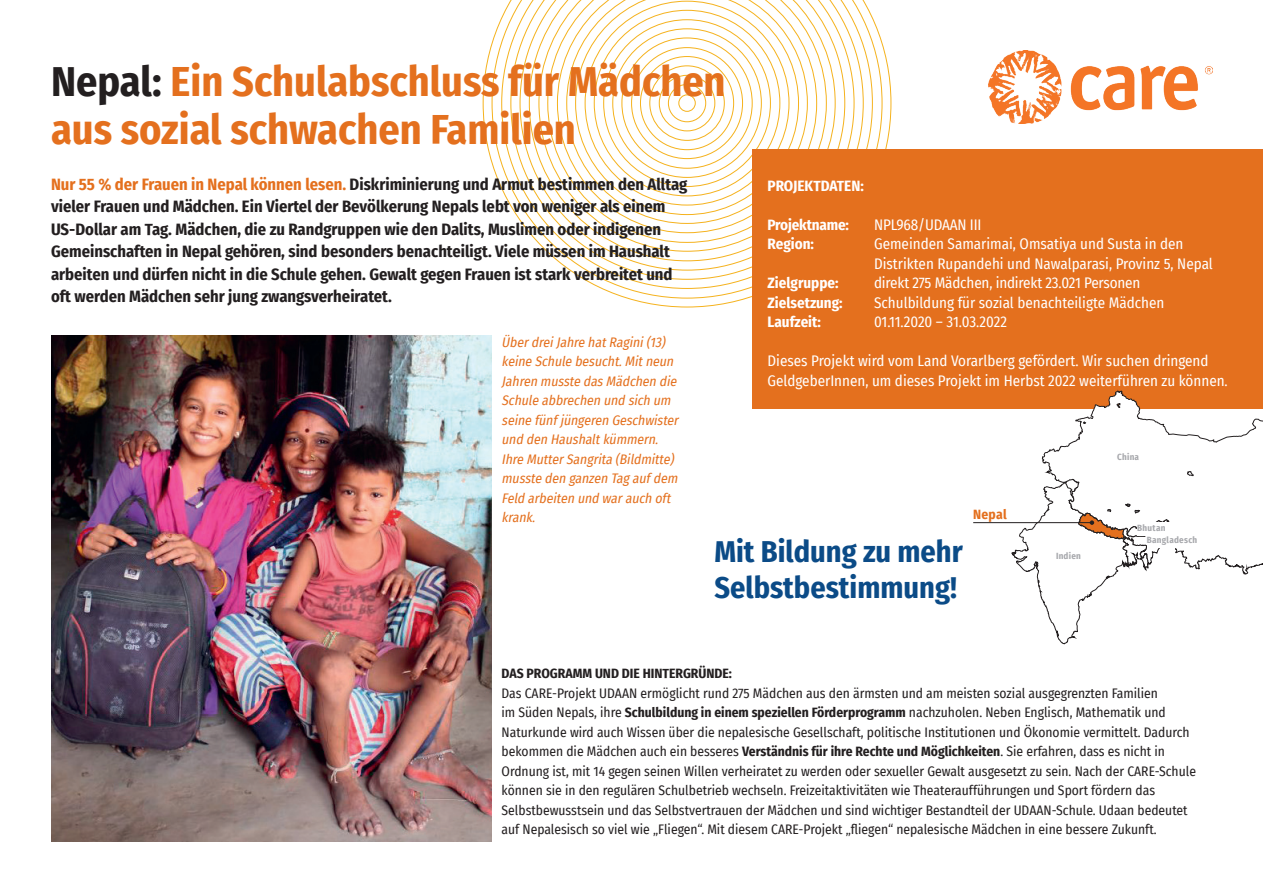
<style>
.page{position:relative;width:1263px;height:893px;background:#fff}
.page>*{position:absolute;margin:0;border:0;box-sizing:border-box;transform-origin:0 0}
.t1{font:700 42px/48px "Fira Sans Condensed";color:#e4701e}
.t2{font:700 30.15px/36.3px "Fira Sans Condensed";color:#0b4b87}
.t3{font:700 16.5px/22.5px "Fira Sans Condensed";color:#231f20}
.t4{font:15px/19.5px "Fira Sans Condensed";color:#fff}
.t5{font:700 15px "Fira Sans Condensed";color:#fff}
.t6{font:13.5px/19.5px "Fira Sans Condensed";color:#231f20}
.t7{font:italic 13.5px/19.5px "Fira Sans Condensed";color:#e4701e}
.t8{font:700 13.5px "Fira Sans Condensed";color:#231f20}
.t9{font:700 13.5px "Fira Sans Condensed";letter-spacing:.015em;color:#e4701e}
.t10{font:700 9px "Fira Sans Condensed";letter-spacing:.03em;color:#a8a9ad}
.s1{color:#231f20}
.s2{color:#e4701e}
.s3{font-weight:700}
</style>
<div class="page">
<svg style="left:483px;top:0;width:408px;height:307px"></svg>
<div style="left:753px;top:149px;width:510px;height:259px;background:#e4701e"></div>
<img style="left:988px;top:51px;width:224px;height:72px">
<img style="left:51px;top:336px;width:440px;height:506px">
<svg style="left:1042px;top:390px;width:221px;height:184px"></svg>
<hr style="left:973px;top:522px;width:119px;height:1px;background:#231f20">
<svg style="left:1012px;top:482px;width:163px;height:162px"></svg>
<div style="left:1147px;top:535px;width:54px;height:13px;background:#fff"></div>
<div style="left:1137px;top:522px;width:55px;height:14px;background:#fff"></div>
<h1 class="t1" style="left:51px;top:54px;width:676px"><span class="s1">Nepal:</span> Ein Schulabschluss für Mädchen aus sozial schwachen Familien</h1>
<p class="t3" style="left:51px;top:172px;width:638px"><span class="s2">Nur 55 % der Frauen in Nepal können lesen.</span> Diskriminierung und Armut bestimmen den Alltag vieler Frauen und Mädchen. Ein Viertel der Bevölkerung Nepals lebt von weniger als einem US-Dollar am Tag. Mädchen, die zu Randgruppen wie den Dalits, Muslimen oder indigenen Gemeinschaften in Nepal gehören, sind besonders benachteiligt. Viele müssen im Haushalt arbeiten und dürfen nicht in die Schule gehen. Gewalt gegen Frauen ist stark verbreitet und oft werden Mädchen sehr jung zwangsverheiratet.</p>
<p class="t7" style="left:502px;top:332px;width:182px">ÜberdreiJahre hatRagini(13) keine Schule besucht.Mitneun<br>Jahren musste dasMädchen die<br>Schule abbrechen und sich um seine fünf jüngeren Geschwister und den Haushaltkümmern.<br>Ihre MutterSangrita (Bildmitte) musste den ganzen Tagauf dem<br>Feld arbeiten und warauch oft krank.</p>
<p class="t5" style="left:767px;top:173px;width:98px">PROJEKTDATEN:</p>
<p class="t5" style="left:767px;top:212px;width:83px">Projektname:</p>
<p class="t4" style="left:874px;top:214px;width:109px">NPL968/UDAAN III</p>
<p class="t5" style="left:767px;top:231px;width:48px">Region:</p>
<p class="t4" style="left:874px;top:234px;width:340px">Gemeinden Samarimai, Omsatiya und Susta in den<br>Distrikten Rupandehi und Nawalparasi, Provinz 5, Nepal</p>
<p class="t5" style="left:767px;top:270px;width:73px">Zielgruppe:</p>
<p class="t4" style="left:874px;top:273px;width:268px">direkt 275 Mädchen, indirekt 23.021 Personen</p>
<p class="t5" style="left:767px;top:290px;width:77px">Zielsetzung:</p>
<p class="t4" style="left:874px;top:292px;width:292px">Schulbildung für sozial benachteiligte Mädchen</p>
<p class="t5" style="left:767px;top:309px;width:55px">Laufzeit:</p>
<p class="t4" style="left:874px;top:312px;width:134px">01.11.2020 – 31.03.2022</p>
<p class="t4" style="left:767px;top:351px;width:462px">Dieses Projekt wird vom Land Vorarlberg gefördert. Wir suchen dringend<br>GeldgeberInnen, um dieses Projekt im Herbst 2022 weiterführen zu können.</p>
<p class="t9" style="left:973px;top:503px;width:35px">Nepal</p>
<p class="t10" style="left:1117px;top:450px;width:23px">China</p>
<p class="t10" style="left:1137px;top:520px;width:30px">Bhutan</p>
<h2 class="t2" style="left:714px;top:531px;width:250px">Mit Bildung zu mehr<br>Selbstbestimmung!</h2>
<p class="t10" style="left:1056px;top:548px;width:26px">Indien</p>
<p class="t10" style="left:1147px;top:533px;width:52px">Bangladesch</p>
<p class="t8" style="left:502px;top:662px;width:232px">DAS PROGRAMM UND DIE HINTERGRÜNDE:</p>
<p class="t6" style="left:502px;top:683px;width:696px">Das CARE-Projekt UDAAN ermöglicht rund 275 Mädchen aus den ärmsten und am meisten sozial ausgegrenzten Familien<br>im Süden Nepals, ihre <span class="s3">Schulbildung in einem speziellen Förderprogramm</span> nachzuholen. Neben Englisch, Mathematik und Naturkunde wird auch Wissen über die nepalesische Gesellschaft, politische Institutionen und Ökonomie vermittelt. Dadurch bekommen die Mädchen auch ein besseres <span class="s3">Verständnis für ihre Rechte und Möglichkeiten</span>. Sie erfahren, dass es nicht in Ordnung ist, mit 14 gegen seinen Willen verheiratet zu werden oder sexueller Gewalt ausgesetzt zu sein. Nach der CARE-Schule können sie in den regulären Schulbetrieb wechseln. Freizeitaktivitäten wie Theateraufführungen und Sport fördern das Selbstbewusstsein und das Selbstvertrauen der Mädchen und sind wichtiger Bestandteil der UDAAN-Schule. Udaan bedeutet auf Nepalesisch so viel wie „Fliegen“. Mit diesem CARE-Projekt „fliegen“ nepalesische Mädchen in eine bessere Zukunft.</p>
</div>
